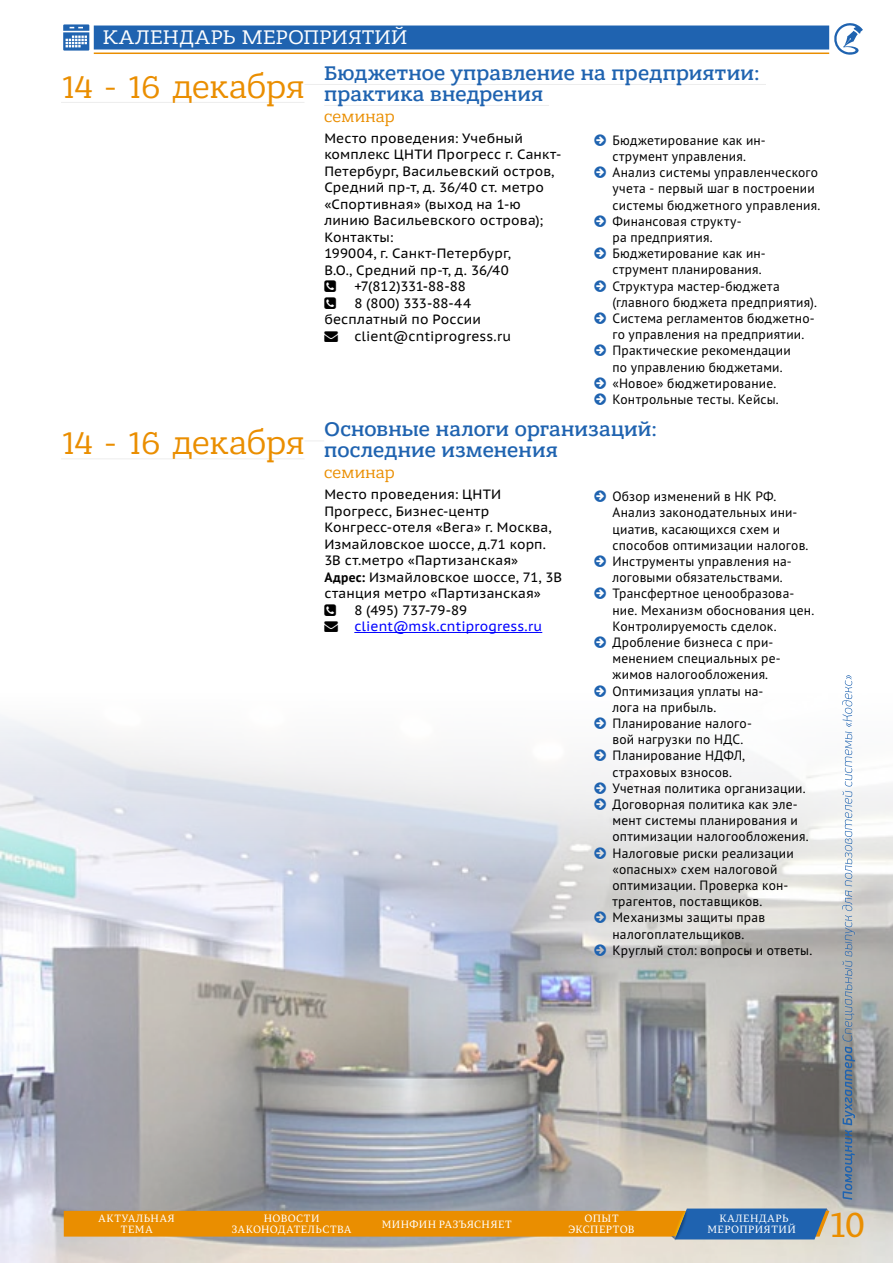
<style>
.page{position:relative;width:893px;height:1263px;background:#fff}
.page>*{position:absolute;margin:0;border:0;box-sizing:border-box;transform-origin:0 0}
.t1{font:34.5px "Permian Slab Serif Typeface";color:#ea8e00}
.t2{font:33.3px "Bandera Pro";color:#ea8e00}
.t3{font:500 21px/21px "Bandera Pro";letter-spacing:.01em;color:#1f63b0}
.t4{font:21px "Bandera Pro";letter-spacing:.01em;color:#fff}
.t5{font:16.5px "Bandera Pro";letter-spacing:.02em;color:#ea8e00}
.t6{font:13.5px/16.2px "PT Sans Pro";letter-spacing:.015em;color:#000}
.t7{font:13.5px/16.5px "PT Sans Pro Caption";letter-spacing:.01em;color:#000}
.t8{font:13.5px "PT Sans Caption";letter-spacing:.01em;color:#000}
.t9{font:13.5px "PT Sans Caption";letter-spacing:.01em;color:#00f}
.t10{font:13.5px "PT Sans Caption";letter-spacing:-.01em;color:#000}
.t11{font:10.5px/10.5px "Permian Serif Typeface";letter-spacing:.05em;color:#fff;text-align:center}
.t12{font:10.5px/10.5px "Permian Serif Typeface";letter-spacing:.07em;color:#fff;text-align:center}
.s1{font-family:"PT Sans Pro";font-weight:700}
</style>
<div class="page">
<img style="left:0;top:717px;width:893px;height:546px">
<hr style="left:61px;top:102px;width:243px;height:1px;background:#ededed">
<hr style="left:304px;top:84px;width:462px;height:1px;background:#ededed">
<hr style="left:324px;top:105px;width:225px;height:1px;background:#ededed">
<hr style="left:61px;top:458px;width:243px;height:1px;background:#ededed">
<hr style="left:354px;top:632px;width:188px;height:1px;background:#00f">
<svg style="left:842px;top:675px;width:13px;height:525px"></svg>
<svg style="left:834px;top:23px;width:29px;height:32px"></svg>
<svg style="left:64px;top:1208px;width:765px;height:31px"></svg>
<img style="left:674px;top:1209px;width:23px;height:35px">
<img style="left:665px;top:1205px;width:22px;height:36px">
<div style="left:94px;top:26px;width:735px;height:24px;background:#1f63b0"></div>
<hr style="left:94px;top:53px;width:735px;height:1px;background:#ea8e00">
<svg style="left:63px;top:24px;width:26px;height:27px"></svg>
<svg style="left:594px;top:717px;width:12px;height:12px"></svg>
<svg style="left:594px;top:750px;width:12px;height:11px"></svg>
<svg style="left:594px;top:782px;width:12px;height:28px"></svg>
<svg style="left:594px;top:847px;width:12px;height:12px"></svg>
<svg style="left:594px;top:912px;width:12px;height:11px"></svg>
<svg style="left:594px;top:944px;width:12px;height:12px"></svg>
<h3 class="t4" style="left:103px;top:24px;width:306px">КАЛЕНДАРЬ МЕРОПРИЯТИЙ</h3>
<h2 class="t2" style="left:61px;top:66px;width:245px">14 - 16 декабря</h2>
<h3 class="t3" style="left:324px;top:63px;width:437px">Бюджетное управление на предприятии: практика внедрения</h3>
<p class="t5" style="left:324px;top:106px;width:72px">семинар</p>
<p class="t7" style="left:324px;top:130px;width:238px">Место проведения: Учебный комплекс ЦНТИ Прогресс г. Санкт-<br>Петербург, Васильевский остров,<br>Средний пр-т, д. 36/40 ст. метро «Спортивная» (выход на 1-ю линию Васильевского острова);<br>Контакты:<br>199004, г. Санкт-Петербург,<br>В.О., Средний пр-т, д. 36/40</p>
<p class="t8" style="left:354px;top:278px;width:113px">+7(812)331-88-88</p>
<p class="t8" style="left:354px;top:294px;width:118px">8 (800) 333-88-44</p>
<p class="t8" style="left:324px;top:311px;width:158px">бесплатный по России</p>
<p class="t8" style="left:354px;top:327px;width:158px">client@cntiprogress.ru</p>
<p class="t6" style="left:612px;top:132px;width:209px">Бюджетирование как ин‑ струмент управления.<br>Анализ системы управленческого учета - первый шаг в построении системы бюджетного управления.<br>Финансовая структу‑<br>ра предприятия.<br>Бюджетирование как ин‑ струмент планирования.<br>Структура мастер-бюджета (главного бюджета предприятия).<br>Система регламентов бюджетно‑ го управления на предприятии.<br>Практические рекомендации<br>по управлению бюджетами. «Новое» бюджетирование.<br>Контрольные тесты. Кейсы.</p>
<h2 class="t2" style="left:61px;top:423px;width:245px">14 - 16 декабря</h2>
<h3 class="t3" style="left:324px;top:419px;width:335px">Основные налоги организаций: последние изменения</h3>
<p class="t5" style="left:324px;top:463px;width:72px">семинар</p>
<p class="t7" style="left:324px;top:486px;width:239px">Место проведения: ЦНТИ<br>Прогресс, Бизнес-центр<br>Конгресс-отеля «Вега» г. Москва,<br>Измайловское шоссе, д.71 корп.<br>3В ст.метро «Партизанская»<br><span class="s1">Адрес:</span> Измайловское шоссе, 71, 3B станция метро «Партизанская»</p>
<p class="t10" style="left:354px;top:601px;width:114px">8 (495) 737-79-89</p>
<p class="t9" style="left:354px;top:618px;width:189px">client@msk.cntiprogress.ru</p>
<p class="t6" style="left:612px;top:488px;width:203px">Обзор изменений в НК РФ.<br>Анализ законодательных ини‑ циатив, касающихся схем и способов оптимизации налогов.<br>Инструменты управления на‑ логовыми обязательствами.<br>Трансфертное ценообразова‑ ние. Механизм обоснования цен.<br>Контролируемость сделок.<br>Дробление бизнеса с при‑ менением специальных ре‑ жимов налогообложения.<br>Оптимизация уплаты на‑<br>лога на прибыль.<br>Планирование налого‑<br>вой нагрузки по НДС.<br>Планирование НДФЛ,<br>страховых взносов.<br>Учетная политика организации.<br>Договорная политика как эле‑ мент системы планирования и оптимизации налогообложения.<br>Налоговые риски реализации «опасных» схем налоговой оптимизации. Проверка кон‑ трагентов, поставщиков.<br>Механизмы защиты прав налогоплательщиков.<br>Круглый стол: вопросы и ответы.</p>
<p class="t12" style="left:99px;top:1213px;width:78px">АКТУАЛЬНАЯ<br>ТЕМА</p>
<p class="t11" style="left:232px;top:1213px;width:121px">НОВОСТИ<br>ЗАКОНОДАТЕЛЬСТВА</p>
<p class="t11" style="left:382px;top:1218px;width:131px">МИНФИН РАЗЪЯСНЯЕТ</p>
<p class="t11" style="left:568px;top:1213px;width:68px">ОПЫТ<br>ЭКСПЕРТОВ</p>
<p class="t11" style="left:707px;top:1213px;width:90px">КАЛЕНДАРЬ<br>МЕРОПРИЯТИЙ</p>
<h1 class="t1" style="left:831px;top:1197px;width:37px">10</h1>
</div>
